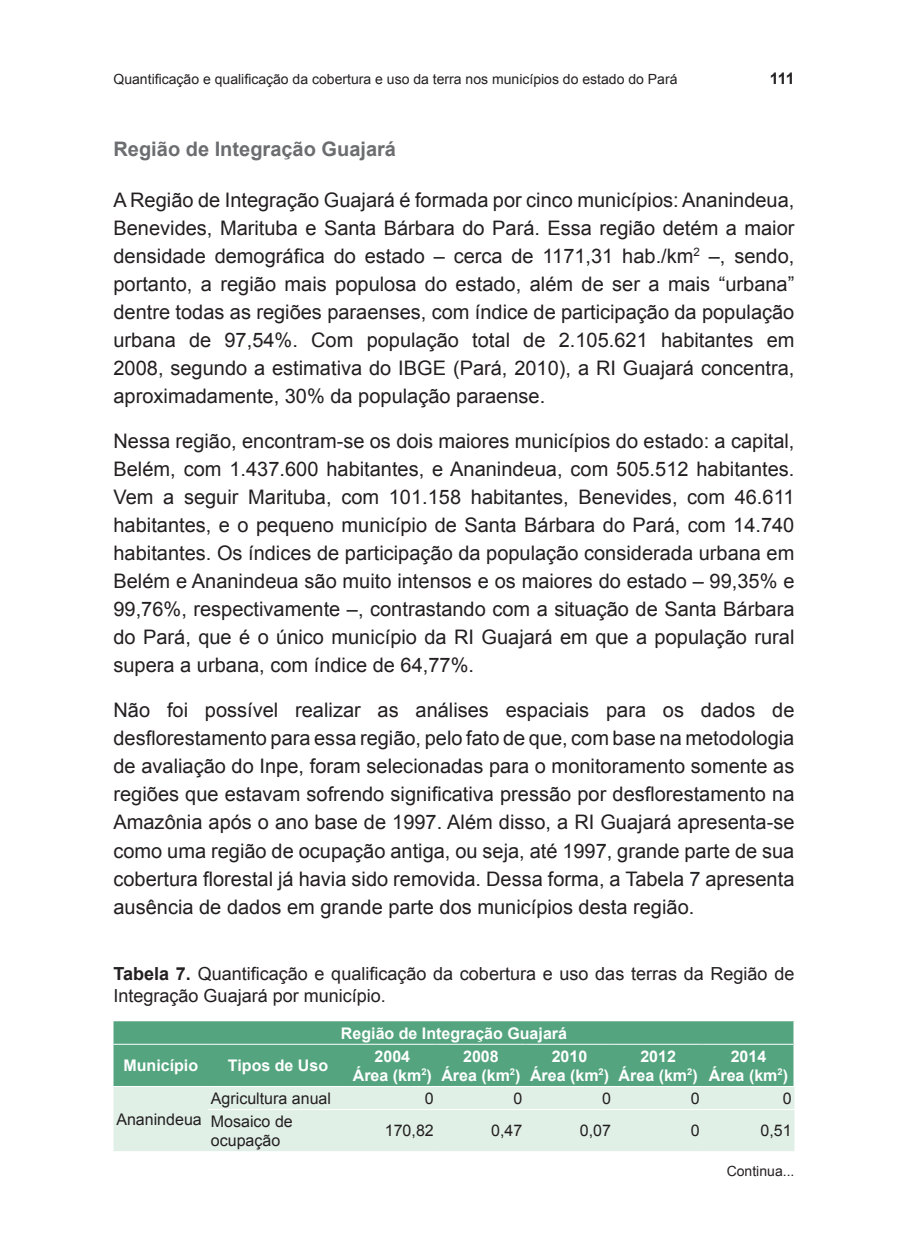
<style>
.page{position:relative;width:908px;height:1248px;background:#fff}
.page>*{position:absolute;margin:0;border:0;box-sizing:border-box;transform-origin:0 0}
.MIOLO{font:20px/28px "Arial";color:#231f20;text-align:justify}
.TITULO_3{font:700 20px "Arial";color:#6c6d70}
.TABELA_TITULO{font:18px/21.6px "Arial";color:#231f20}
.TABELA_CABECA{font:700 16px "Arial";color:#fff}
.TABELA_MIOLO{font:16px/19.2px "Arial";color:#231f20}
.t1{font:700 16px "Arial";color:#231f20}
.TABELA_FONTE{font:14px "Arial";color:#231f20}
.s1{font-weight:700}
</style>
<div class="page">
<svg style="left:113px;top:1021px;width:681px;height:130px;background:#9ccbb4"></svg>
<hr style="left:113px;top:1085px;width:95px;height:1px;background:#fff">
<hr style="left:208px;top:1085px;width:140px;height:1px;background:#fff">
<hr style="left:348px;top:1085px;width:88px;height:1px;background:#fff">
<hr style="left:436px;top:1085px;width:89px;height:1px;background:#fff">
<hr style="left:525px;top:1085px;width:88px;height:1px;background:#fff">
<hr style="left:613px;top:1085px;width:89px;height:1px;background:#fff">
<hr style="left:702px;top:1085px;width:93px;height:1px;background:#fff">
<hr style="left:793px;top:1044px;width:2px;height:41px;background:#fff">
<hr style="left:793px;top:1021px;width:2px;height:23px;background:#fff">
<hr style="left:113px;top:1043px;width:95px;height:1px;background:#fff">
<hr style="left:208px;top:1043px;width:140px;height:1px;background:#fff">
<hr style="left:348px;top:1043px;width:88px;height:1px;background:#fff">
<hr style="left:436px;top:1043px;width:89px;height:1px;background:#fff">
<hr style="left:525px;top:1043px;width:88px;height:1px;background:#fff">
<hr style="left:613px;top:1043px;width:89px;height:1px;background:#fff">
<hr style="left:702px;top:1043px;width:91px;height:1px;background:#fff">
<hr style="left:208px;top:1108px;width:140px;height:1px;background:#fff">
<hr style="left:348px;top:1108px;width:88px;height:1px;background:#fff">
<hr style="left:436px;top:1108px;width:89px;height:1px;background:#fff">
<hr style="left:525px;top:1108px;width:88px;height:1px;background:#fff">
<hr style="left:613px;top:1108px;width:89px;height:1px;background:#fff">
<hr style="left:702px;top:1108px;width:92px;height:1px;background:#fff">
<p class="TABELA_FONTE" style="left:113px;top:69px;width:565px">Quantificação e qualificação da cobertura e uso da terra nos municípios do estado do Pará</p>
<p class="t1" style="left:769px;top:67px;width:26px">111</p>
<p class="TITULO_3" style="left:113px;top:136px;width:284px">Região de Integração Guajará</p>
<p class="MIOLO" style="left:113px;top:186px;width:682px">A Região de Integração Guajará é formada por cinco municípios: Ananindeua, Benevides, Marituba e Santa Bárbara do Pará. Essa região detém a maior densidade demográfica do estado – cerca de 1171,31 hab./km<sup>2</sup> –, sendo, portanto, a região mais populosa do estado, além de ser a mais “urbana” dentre todas as regiões paraenses, com índice de participação da população urbana de 97,54%. Com população total de 2.105.621 habitantes em 2008, segundo a estimativa do IBGE (Pará, 2010), a RI Guajará concentra, aproximadamente, 30% da população paraense.</p>
<p class="MIOLO" style="left:113px;top:427px;width:682px">Nessa região, encontram-se os dois maiores municípios do estado: a capital, Belém, com 1.437.600 habitantes, e Ananindeua, com 505.512 habitantes.<br>Vem a seguir Marituba, com 101.158 habitantes, Benevides, com 46.611 habitantes, e o pequeno município de Santa Bárbara do Pará, com 14.740 habitantes. Os índices de participação da população considerada urbana em Belém e Ananindeua são muito intensos e os maiores do estado – 99,35% e 99,76%, respectivamente –, contrastando com a situação de Santa Bárbara do Pará, que é o único município da RI Guajará em que a população rural supera a urbana, com índice de 64,77%.</p>
<p class="MIOLO" style="left:113px;top:696px;width:682px">Não foi possível realizar as análises espaciais para os dados de desflorestamento para essa região, pelo fato de que, com base na metodologia de avaliação do Inpe, foram selecionadas para o monitoramento somente as regiões que estavam sofrendo significativa pressão por desflorestamento na Amazônia após o ano base de 1997. Além disso, a RI Guajará apresenta-se como uma região de ocupação antiga, ou seja, até 1997, grande parte de sua cobertura florestal já havia sido removida. Dessa forma, a Tabela 7 apresenta ausência de dados em grande parte dos municípios desta região.</p>
<p class="TABELA_TITULO" style="left:113px;top:963px;width:682px"><span class="s1">Tabela 7.</span> Quantificação e qualificação da cobertura e uso das terras da Região de<br>Integração Guajará por município.</p>
<p class="TABELA_CABECA" style="left:341px;top:1022px;width:227px">Região de Integração Guajará</p>
<p class="TABELA_CABECA" style="left:123px;top:1054px;width:76px">Município</p>
<p class="TABELA_CABECA" style="left:228px;top:1054px;width:102px">Tipos de Uso</p>
<p class="TABELA_CABECA" style="left:374px;top:1045px;width:37px">2004</p>
<p class="TABELA_CABECA" style="left:352px;top:1064px;width:80px">Área (km<sup>2</sup>)</p>
<p class="TABELA_CABECA" style="left:463px;top:1045px;width:37px">2008</p>
<p class="TABELA_CABECA" style="left:441px;top:1064px;width:80px">Área (km<sup>2</sup>)</p>
<p class="TABELA_CABECA" style="left:551px;top:1045px;width:37px">2010</p>
<p class="TABELA_CABECA" style="left:530px;top:1064px;width:80px">Área (km<sup>2</sup>)</p>
<p class="TABELA_CABECA" style="left:640px;top:1045px;width:37px">2012</p>
<p class="TABELA_CABECA" style="left:618px;top:1064px;width:80px">Área (km<sup>2</sup>)</p>
<p class="TABELA_CABECA" style="left:730px;top:1045px;width:37px">2014</p>
<p class="TABELA_CABECA" style="left:708px;top:1064px;width:80px">Área (km<sup>2</sup>)</p>
<p class="TABELA_MIOLO" style="left:116px;top:1109px;width:87px">Ananindeua</p>
<p class="TABELA_MIOLO" style="left:211px;top:1088px;width:122px">Agricultura anual</p>
<p class="TABELA_MIOLO" style="left:424px;top:1088px;width:10px">0</p>
<p class="TABELA_MIOLO" style="left:513px;top:1088px;width:10px">0</p>
<p class="TABELA_MIOLO" style="left:602px;top:1088px;width:10px">0</p>
<p class="TABELA_MIOLO" style="left:690px;top:1088px;width:10px">0</p>
<p class="TABELA_MIOLO" style="left:782px;top:1088px;width:10px">0</p>
<p class="TABELA_MIOLO" style="left:211px;top:1111px;width:83px">Mosaico de ocupação</p>
<p class="TABELA_MIOLO" style="left:384px;top:1121px;width:50px">170,82</p>
<p class="TABELA_MIOLO" style="left:491px;top:1121px;width:33px">0,47</p>
<p class="TABELA_MIOLO" style="left:579px;top:1121px;width:33px">0,07</p>
<p class="TABELA_MIOLO" style="left:690px;top:1121px;width:10px">0</p>
<p class="TABELA_MIOLO" style="left:760px;top:1121px;width:33px">0,51</p>
<p class="TABELA_FONTE" style="left:726px;top:1161px;width:69px">Continua...</p>
</div>
